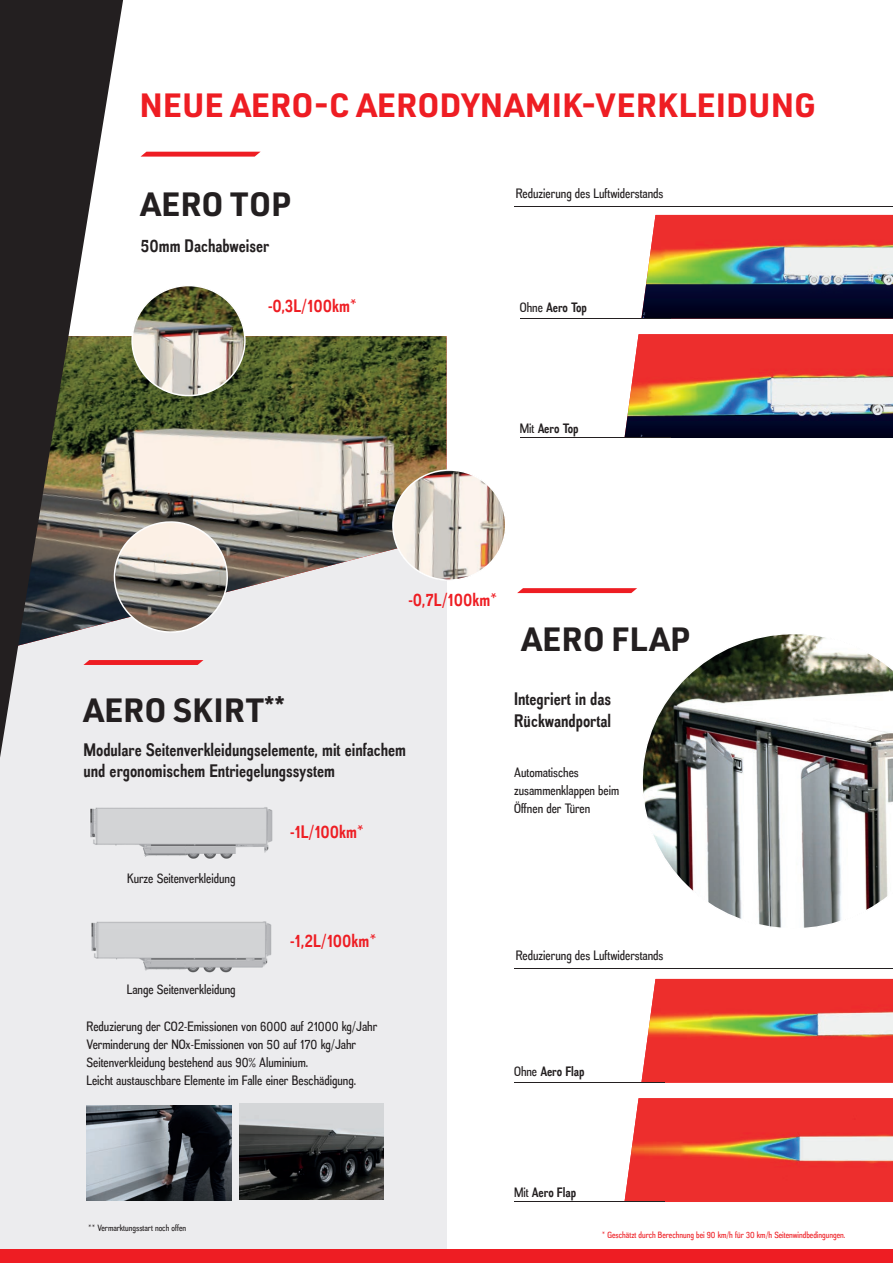
<style>
.page{position:relative;width:893px;height:1263px;background:#fff}
.page>*{position:absolute;margin:0;border:0;box-sizing:border-box;transform-origin:0 0}
.t1{font:700 33px "URWDIN";color:#ee1d23}
.t2{font:700 33px "URWDIN";color:#231f20}
.t3{font:700 18px/21.6px "Akazan";color:#231f20}
.t4{font:700 18px "Akazan";color:#ee1d23}
.t5{font:13.5px/18px "Akazan Rg";color:#231f20}
.t6{font:700 13.5px "Akazan";color:#231f20}
.t7{font:9px "Akazan Rg";color:#ee1d23}
.t8{font:9px "Akazan Rg";color:#231f20}
.s1{font-family:"Akazan Rg";font-weight:400}
</style>
<div class="page">
<svg style="left:642px;top:634px;width:251px;height:294px"></svg>
<div style="left:0;top:336px;width:446px;height:927px;background:#ececee"></div>
<img style="left:131px;top:336px;width:315px;height:256px">
<div style="left:0;top:1249px;width:893px;height:14px;background:#ee1d23"></div>
<img style="left:624px;top:334px;width:269px;height:104px">
<img style="left:624px;top:1098px;width:269px;height:104px">
<img style="left:641px;top:215px;width:252px;height:104px">
<img style="left:641px;top:979px;width:252px;height:104px">
<svg style="left:0;top:0;width:131px;height:757px;fill:#232220"></svg>
<svg style="left:141px;top:152px;width:119px;height:5px"></svg>
<svg style="left:83px;top:660px;width:120px;height:5px"></svg>
<svg style="left:517px;top:588px;width:120px;height:5px"></svg>
<svg style="left:392px;top:469px;width:113px;height:112px"></svg>
<img style="left:131px;top:286px;width:115px;height:110px">
<svg style="left:112px;top:520px;width:117px;height:114px"></svg>
<img style="left:87px;top:1105px;width:145px;height:95px">
<img style="left:239px;top:1104px;width:144px;height:96px">
<hr style="left:520px;top:318px;width:151px;height:1px;background:#231f20">
<hr style="left:514px;top:206px;width:379px;height:1px;background:#231f20">
<hr style="left:514px;top:968px;width:379px;height:1px;background:#231f20">
<hr style="left:514px;top:1082px;width:151px;height:1px;background:#231f20">
<hr style="left:514px;top:1201px;width:151px;height:1px;background:#231f20">
<hr style="left:520px;top:438px;width:151px;height:1px;background:#231f20">
<img style="left:90px;top:807px;width:183px;height:52px">
<img style="left:91px;top:921px;width:181px;height:52px">
<h1 class="t1" style="left:139px;top:86px;width:678px">NEUE AERO-C AERODYNAMIK-VERKLEIDUNG</h1>
<h1 class="t2" style="left:141px;top:185px;width:152px">AERO TOP</h1>
<h2 class="t3" style="left:141px;top:237px;width:130px">50mm Dachabweiser</h2>
<h2 class="t4" style="left:268px;top:299px;width:90px">-0,3L/100km*</h2>
<p class="t5" style="left:516px;top:185px;width:149px">Reduzierung des Luftwiderstands</p>
<p class="t6" style="left:520px;top:302px;width:69px"><span class="s1">Ohne</span> Aero Top</p>
<p class="t6" style="left:520px;top:423px;width:60px"><span class="s1">Mit</span> Aero Top</p>
<h2 class="t4" style="left:408px;top:593px;width:90px">-0,7L/100km*</h2>
<h1 class="t2" style="left:83px;top:691px;width:203px">AERO SKIRT<sup>**</sup></h1>
<h2 class="t3" style="left:83px;top:740px;width:324px">Modulare Seitenverkleidungselemente, mit einfachem und ergonomischem Entriegelungssystem</h2>
<p class="t5" style="left:127px;top:870px;width:110px">Kurze Seitenverkleidung</p>
<h2 class="t4" style="left:290px;top:825px;width:76px">-1L/100km*</h2>
<h1 class="t2" style="left:522px;top:620px;width:170px">AERO FLAP</h1>
<h2 class="t3" style="left:514px;top:690px;width:98px">Integriert in das<br>Rückwandportal</h2>
<p class="t5" style="left:514px;top:765px;width:107px">Automatisches zusammenklappen beim<br>Öffnen der Türen</p>
<p class="t5" style="left:127px;top:982px;width:110px">Lange Seitenverkleidung</p>
<h2 class="t4" style="left:290px;top:934px;width:88px">-1,2L/100km*</h2>
<p class="t5" style="left:87px;top:1019px;width:292px">Reduzierung der CO2-Emissionen von 6000 auf 21000 kg/Jahr Verminderung der NOx-Emissionen von 50 auf 170 kg/Jahr Seitenverkleidung bestehend aus 90% Aluminium.<br>Leicht austauschbare Elemente im Falle einer Beschädigung.</p>
<p class="t5" style="left:516px;top:948px;width:149px">Reduzierung des Luftwiderstands</p>
<p class="t6" style="left:514px;top:1066px;width:72px"><span class="s1">Ohne</span> Aero Flap</p>
<p class="t8" style="left:88px;top:1224px;width:99px">** Vermarktungsstart noch offen</p>
<p class="t6" style="left:514px;top:1187px;width:64px"><span class="s1">Mit</span> Aero Flap</p>
<p class="t7" style="left:602px;top:1231px;width:245px">* Geschätzt durch Berechnung bei 90 km/h für 30 km/h Seitenwindbedingungen.</p>
</div>
